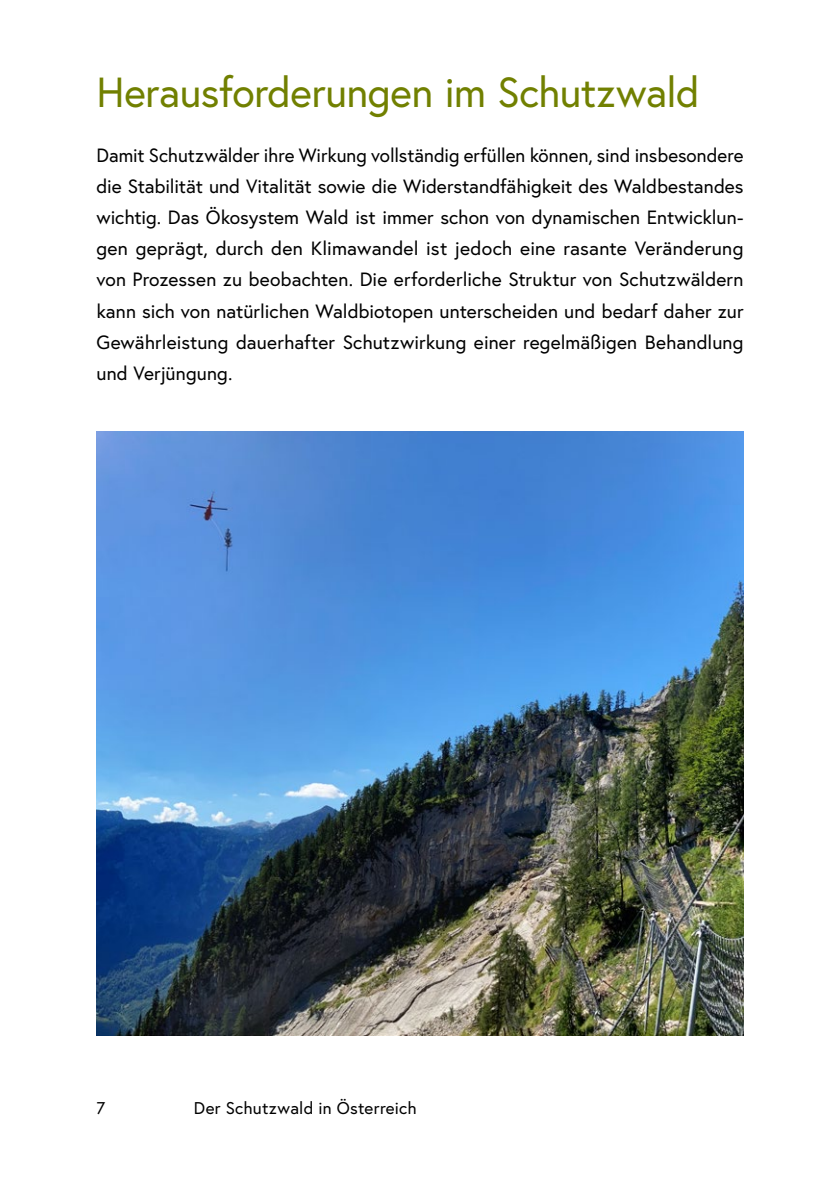
<style>
.page{position:relative;width:840px;height:1191px;background:#fff}
.page>*{position:absolute;margin:0;border:0;box-sizing:border-box;transform-origin:0 0}
.h1_ohne_Nummer{font:42px "Europa Austria";letter-spacing:-.01em;color:#718000}
.p_Anhang{font:19.2px/31.2px "Europa Austria";letter-spacing:.01em;color:#000;text-align:justify}
.t1{font:17px "Europa Austria";letter-spacing:.015em;color:#000}
</style>
<div class="page">
<img style="left:96px;top:431px;width:647px;height:604px">
<h1 class="h1_ohne_Nummer" style="left:96px;top:65px;width:604px">Herausforderungen im Schutzwald</h1>
<p class="p_Anhang" style="left:96px;top:139px;width:648px">Damit Schutzwälder ihre Wirkung vollständig erfüllen können, sind insbesondere die Stabilität und Vitalität sowie die Widerstandfähigkeit des Waldbestandes wichtig. Das Ökosystem Wald ist immer schon von dynamischen Entwicklun&shy;gen geprägt, durch den Klimawandel ist jedoch eine rasante Veränderung von Prozessen zu beobachten. Die erforderliche Struktur von Schutzwäldern kann sich von natürlichen Waldbiotopen unterscheiden und bedarf daher zur Gewährleistung dauerhafter Schutzwirkung einer regelmäßigen Behandlung und Verjüngung.</p>
<p class="t1" style="left:96px;top:1096px;width:10px">7</p>
<p class="t1" style="left:194px;top:1096px;width:224px">Der Schutzwald in Österreich</p>
</div>
